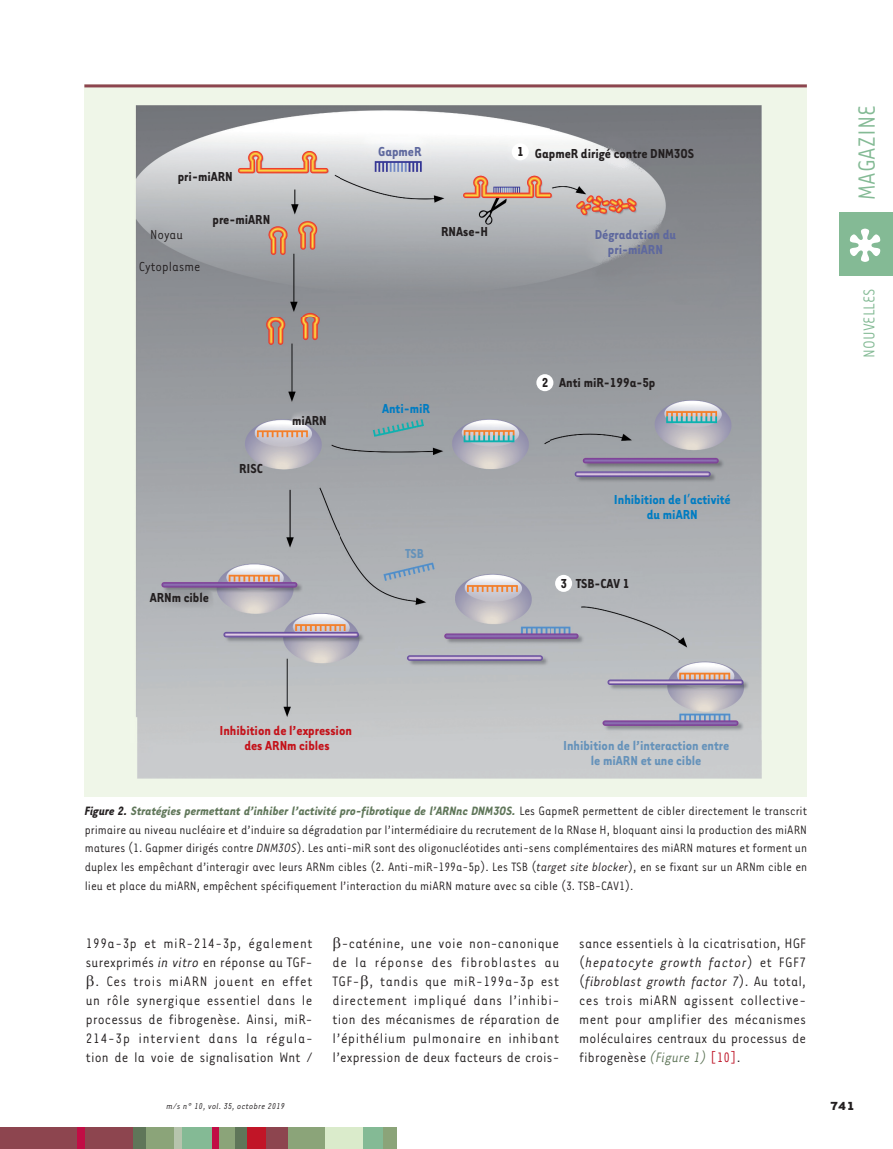
<style>
.page{position:relative;width:893px;height:1149px;background:#fff}
.page>*{position:absolute;margin:0;border:0;box-sizing:border-box;transform-origin:0 0}
.t1{font:27px "Tarzana Narrow";color:#84ba95}
.t2{font:18px "Tarzana Narrow";color:#84ba95}
.t3{font:15.75px/18.9px "Tarzana Narrow";letter-spacing:.025em;color:#231f20;text-align:center}
.t4{font:700 15px "Tarzana Narrow";color:#231f20}
.t5{font:700 15px/15px "Tarzana Narrow";color:#6592ba;text-align:center}
.t6{font:700 15px/15px "Tarzana Narrow";color:#007cc2;text-align:center}
.t7{font:700 15px/15px "Tarzana Narrow";color:#c4121a;text-align:center}
.t8{font:700 15px/15px "Tarzana Narrow";color:#5e689e;text-align:center}
.t9{font:15px/32px "Tarzana Narrow";color:#231f20;text-align:center}
.t10{font:13.95px/18.9px "Tarzana Narrow";color:#231f20;text-align:justify}
.t11{font:700 13.5px "Tarzana Wide";color:#231f20}
.t12{font:italic 9.75px "Tarzana Narrow";letter-spacing:.025em;color:#231f20}
.s1{font-family:"Myriad Pro";font-weight:400}
.s2{font-weight:700;font-style:italic}
.s3{font-weight:700;font-style:italic;color:#5f7659}
.s4{font-style:italic}
.s5{font-style:italic;color:#5f7659}
.s6{color:#bf182a}
</style>
<div class="page">
<div style="left:0;top:1126px;width:133px;height:22px;background:#8d454f"></div>
<div style="left:234px;top:1126px;width:13px;height:22px;background:#5f7659"></div>
<div style="left:77px;top:1126px;width:8px;height:22px;background:#c10d45"></div>
<div style="left:133px;top:1126px;width:21px;height:22px;background:#5f7659"></div>
<div style="left:146px;top:1126px;width:30px;height:22px;background:#8ba479"></div>
<div style="left:174px;top:1126px;width:9px;height:22px;background:#b6c4ad"></div>
<div style="left:183px;top:1126px;width:29px;height:22px;background:#84ba95"></div>
<div style="left:216px;top:1126px;width:19px;height:22px;background:#8ba479"></div>
<div style="left:212px;top:1126px;width:6px;height:22px;background:#c10d45"></div>
<div style="left:247px;top:1126px;width:27px;height:22px;background:#c11527"></div>
<div style="left:286px;top:1126px;width:39px;height:22px;background:#8ba479"></div>
<div style="left:266px;top:1126px;width:21px;height:22px;background:#8d454f"></div>
<div style="left:325px;top:1126px;width:39px;height:22px;background:#daebcb"></div>
<div style="left:363px;top:1126px;width:21px;height:22px;background:#84ba95"></div>
<div style="left:383px;top:1126px;width:13px;height:22px;background:#8ba479"></div>
<div style="left:839px;top:212px;width:54px;height:64px;background:#84ba95"></div>
<svg style="left:850px;top:228px;width:30px;height:34px"></svg>
<div style="left:84px;top:84px;width:723px;height:712px;background:#eff6e8"></div>
<img style="left:135px;top:106px;width:626px;height:673px">
<div style="left:512px;top:143px;width:17px;height:17px;background:#fff;border-radius:50%"></div>
<div style="left:536px;top:374px;width:17px;height:17px;background:#fff;border-radius:50%"></div>
<div style="left:555px;top:574px;width:17px;height:17px;background:#fff;border-radius:50%"></div>
<hr style="left:84px;top:84px;width:723px;height:3px;background:#8d454f">
<p class="t4" style="left:178px;top:167px;width:57px">pri-miARN</p>
<p class="t4" style="left:212px;top:209px;width:59px">pre-miARN</p>
<p class="t9" style="left:139px;top:218px;width:63px">Noyau<br>Cytoplasme</p>
<p class="t4" style="left:239px;top:459px;width:25px">RISC</p>
<p class="t4" style="left:292px;top:411px;width:36px">miARN</p>
<p class="t4" style="left:150px;top:587px;width:61px">ARNm cible</p>
<p class="t4" style="left:517px;top:142px;width:8px">1</p>
<p class="t8" style="left:378px;top:143px;width:45px">GapmeR</p>
<p class="t4" style="left:535px;top:144px;width:161px">GapmeR dirigé contre DNM3OS</p>
<p class="t4" style="left:441px;top:222px;width:48px">RNAse-H</p>
<p class="t6" style="left:382px;top:400px;width:49px">Anti-miR</p>
<p class="t5" style="left:405px;top:544px;width:20px">TSB</p>
<p class="t8" style="left:595px;top:227px;width:83px">Dégradation du pri-miARN</p>
<p class="t4" style="left:542px;top:373px;width:115px">2 Anti miR-199a-5p</p>
<p class="t6" style="left:614px;top:490px;width:118px">Inhibition de l<span class="s1">’</span>activité du miARN</p>
<p class="t4" style="left:560px;top:573px;width:70px">3 TSB-CAV 1</p>
<h1 class="t1" style="left:850px;top:200px;width:96px;rotate:-90deg">MAGAZINE</h1>
<p class="t2" style="left:858px;top:357px;width:70px;rotate:-90deg">NOUVELLES</p>
<p class="t7" style="left:219px;top:722px;width:134px">Inhibition de l’expression des ARNm cibles</p>
<p class="t5" style="left:563px;top:737px;width:168px">Inhibition de l’interaction entre le miARN et une cible</p>
<p class="t10" style="left:85px;top:800px;width:724px"><span class="s2">Figure 2.</span> <span class="s3">Stratégies permettant d’inhiber l’activité pro-fibrotique de l’ARNnc DNM3OS.</span> Les GapmeR permettent de cibler directement le transcrit primaire au niveau nucléaire et d’induire sa dégradation par l’intermédiaire du recrutement de la RNase H, bloquant ainsi la production des miARN matures (1. Gapmer dirigés contre <span class="s4">DNM3OS</span>). Les anti-miR sont des oligonucléotides anti-sens complémentaires des miARN matures et forment un duplex les empêchant d’interagir avec leurs ARNm cibles (2. Anti-miR-199a-5p). Les TSB (<span class="s4">target site blocker</span>), en se fixant sur un ARNm cible en lieu et place du miARN, empêchent spécifiquement l’interaction du miARN mature avec sa cible (3. TSB-CAV1).</p>
<p class="t3" style="left:86px;top:933px;width:228px">199a-3p et miR-214-3p, également surexprimés <span class="s4">in vitro</span> en réponse au TGF-. Ces trois miARN jouent en effet un rôle synergique essentiel dans le processus de fibrogenèse. Ainsi, miR-214-3p intervient dans la régula&shy;tion de la voie de signalisation Wnt /</p>
<p class="t12" style="left:167px;top:1099px;width:120px">m/s n° 10, vol. 35, octobre 2019</p>
<p class="t3" style="left:332px;top:933px;width:228px">-caténine, une voie non-canonique de la réponse des fibroblastes au TGF- , tandis que miR-199a-3p est directement impliqué dans l’inhibi&shy;tion des mécanismes de réparation de l’épithélium pulmonaire en inhibant l’expression de deux facteurs de crois-</p>
<p class="t3" style="left:579px;top:933px;width:228px;text-align:justify">sance essentiels à la cicatrisation, HGF (<span class="s4">hepatocyte growth factor</span>) et FGF7 (<span class="s4">fibroblast growth factor 7</span>). Au total, ces trois miARN agissent collective&shy;ment pour amplifier des mécanismes moléculaires centraux du processus de fibrogenèse <span class="s5">(Figure 1)</span> <span class="s6">[10]</span>.</p>
<p class="t11" style="left:830px;top:1096px;width:26px">741</p>
</div>
